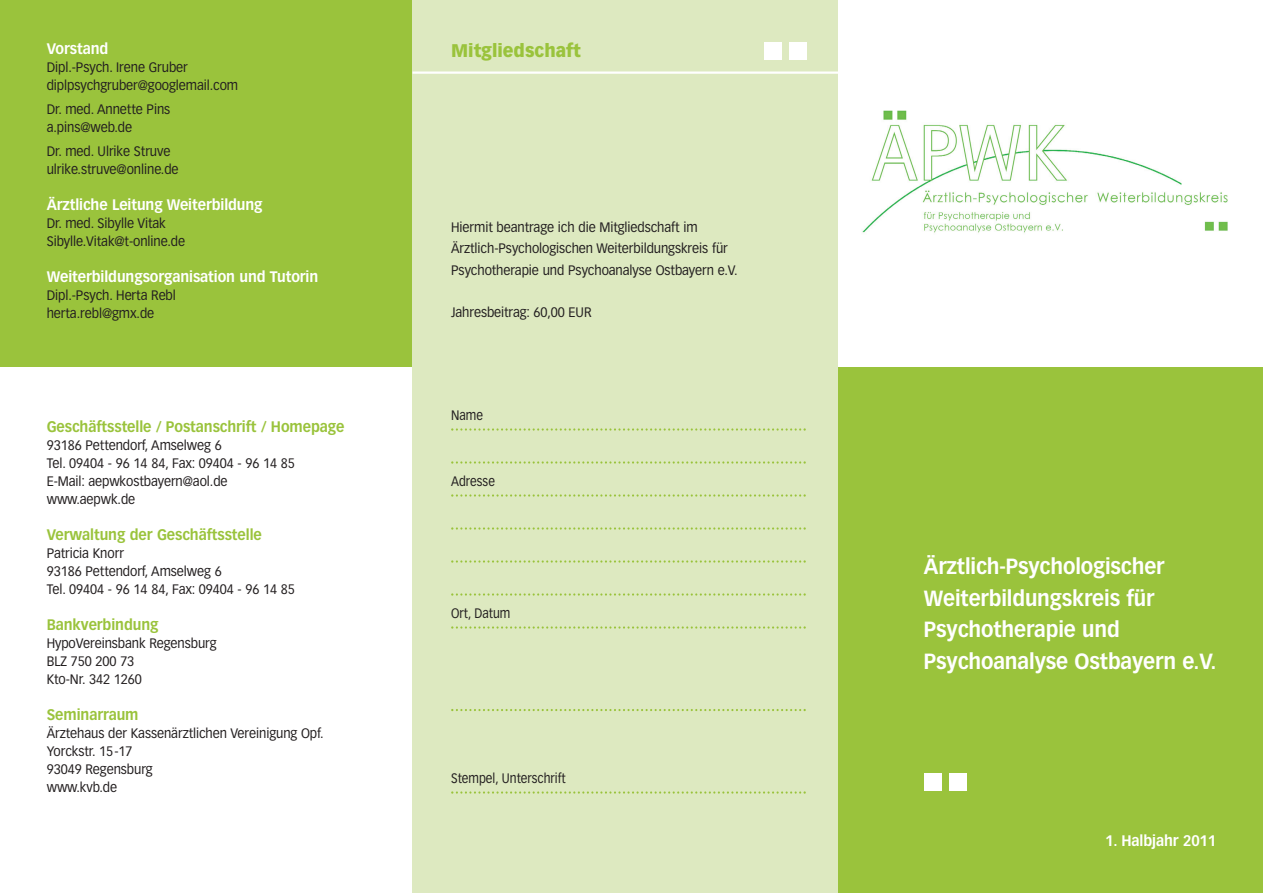
<style>
.page{position:relative;width:1263px;height:893px;background:#fff}
.page>*{position:absolute;margin:0;border:0;box-sizing:border-box;transform-origin:0 0}
.t1{font:700 21.6px/31.8px "Vectora LH";letter-spacing:-.005em;color:#fff;scale:.94 1}
.t2{font:900 18px "Vectora LH";color:#9ac33c;scale:.95 1}
.t3{font:700 15px "Vectora LH";letter-spacing:-.005em;color:#9ac33c;scale:.94 1}
.t4{font:700 15px "Vectora LH";letter-spacing:-.005em;color:#fff;scale:.94 1}
.t5{font:13.5px/18px "Vectora LH";letter-spacing:-.005em;color:#231f20;scale:.94 1}
.t6{font:13.5px "Vectora LH";letter-spacing:-.005em;color:#231f20;scale:.88 1}
</style>
<div class="page">
<div style="left:838px;top:367px;width:425px;height:526px;background:#9ac33c"></div>
<div style="left:0;top:0;width:412px;height:367px;background:#9ac33c"></div>
<div style="left:412px;top:0;width:426px;height:893px;background:#dde9c0"></div>
<hr style="left:412px;top:71px;width:453px;height:3px;background:#fff">
<img style="left:862px;top:110px;width:366px;height:123px">
<div style="left:764px;top:43px;width:18px;height:17px;background:#fff"></div>
<div style="left:789px;top:43px;width:18px;height:17px;background:#fff"></div>
<div style="left:924px;top:773px;width:17px;height:18px;background:#fff"></div>
<div style="left:949px;top:773px;width:18px;height:18px;background:#fff"></div>
<svg style="left:451px;top:428px;width:355px;height:3px"></svg>
<svg style="left:451px;top:461px;width:355px;height:3px"></svg>
<svg style="left:451px;top:494px;width:355px;height:3px"></svg>
<svg style="left:451px;top:527px;width:355px;height:3px"></svg>
<svg style="left:451px;top:560px;width:355px;height:3px"></svg>
<svg style="left:451px;top:593px;width:355px;height:3px"></svg>
<svg style="left:451px;top:626px;width:355px;height:3px"></svg>
<svg style="left:451px;top:709px;width:355px;height:2px"></svg>
<svg style="left:451px;top:791px;width:355px;height:3px"></svg>
<p class="t4" style="left:47px;top:43px;width:67px">Vorstand</p>
<p class="t5" style="left:47px;top:59px;width:205px">Dipl.-Psych. Irene Gruber diplpsychgruber@googlemail.com</p>
<p class="t5" style="left:47px;top:101px;width:133px">Dr. med. Annette Pins a.pins@web.de</p>
<p class="t5" style="left:47px;top:143px;width:142px">Dr. med. Ulrike Struve ulrike.struve@online.de</p>
<p class="t4" style="left:47px;top:199px;width:231px">Ärztliche Leitung Weiterbildung</p>
<p class="t5" style="left:47px;top:215px;width:149px">Dr. med. Sibylle Vitak<br>Sibylle.Vitak@t-online.de</p>
<p class="t4" style="left:47px;top:271px;width:290px">Weiterbildungsorganisation und Tutorin</p>
<p class="t5" style="left:47px;top:287px;width:139px">Dipl.-Psych. Herta Rebl herta.rebl@gmx.de</p>
<p class="t3" style="left:47px;top:421px;width:318px">Geschäftsstelle / Postanschrift / Homepage</p>
<p class="t5" style="left:47px;top:437px;width:266px">93186 Pettendorf, Amselweg 6<br>Tel. 09404 - 96 14 84, Fax: 09404 - 96 14 85<br>E-Mail: aepwkostbayern@aol.de www.aepwk.de</p>
<p class="t3" style="left:47px;top:529px;width:230px">Verwaltung der Geschäftsstelle</p>
<p class="t5" style="left:47px;top:545px;width:266px">Patricia Knorr<br>93186 Pettendorf, Amselweg 6<br>Tel. 09404 - 96 14 84, Fax: 09404 - 96 14 85</p>
<p class="t3" style="left:47px;top:619px;width:120px">Bankverbindung</p>
<p class="t5" style="left:47px;top:635px;width:182px">HypoVereinsbank Regensburg<br>BLZ 750 200 73<br>Kto-Nr. 342 1260</p>
<p class="t3" style="left:47px;top:709px;width:99px">Seminarraum</p>
<p class="t5" style="left:47px;top:725px;width:296px">Ärztehaus der Kassenärztlichen Vereinigung Opf.<br>Yorckstr. 15-17<br>93049 Regensburg<br>www.kvb.de</p>
<p class="t2" style="left:451px;top:43px;width:138px">Mitgliedschaft</p>
<p class="t5" style="left:451px;top:217px;width:306px;line-height:21.5px">Hiermit beantrage ich die Mitgliedschaft im<br>Ärztlich-Psychologischen Weiterbildungskreis für<br>Psychotherapie und Psychoanalyse Ostbayern e.V.</p>
<p class="t5" style="left:451px;top:304px;width:151px">Jahresbeitrag: 60,00 EUR</p>
<p class="t6" style="left:451px;top:409px;width:38px">Name</p>
<p class="t6" style="left:451px;top:475px;width:51px">Adresse</p>
<p class="t6" style="left:451px;top:607px;width:69px">Ort, Datum</p>
<p class="t6" style="left:451px;top:772px;width:132px">Stempel, Unterschrift</p>
<p class="t1" style="left:924px;top:552px;width:313px">Ärztlich-Psychologischer<br>Weiterbildungskreis für<br>Psychotherapie und<br>Psychoanalyse Ostbayern e.V.</p>
<p class="t4" style="left:1105px;top:834px;width:120px">1. Halbjahr 2011</p>
</div>
